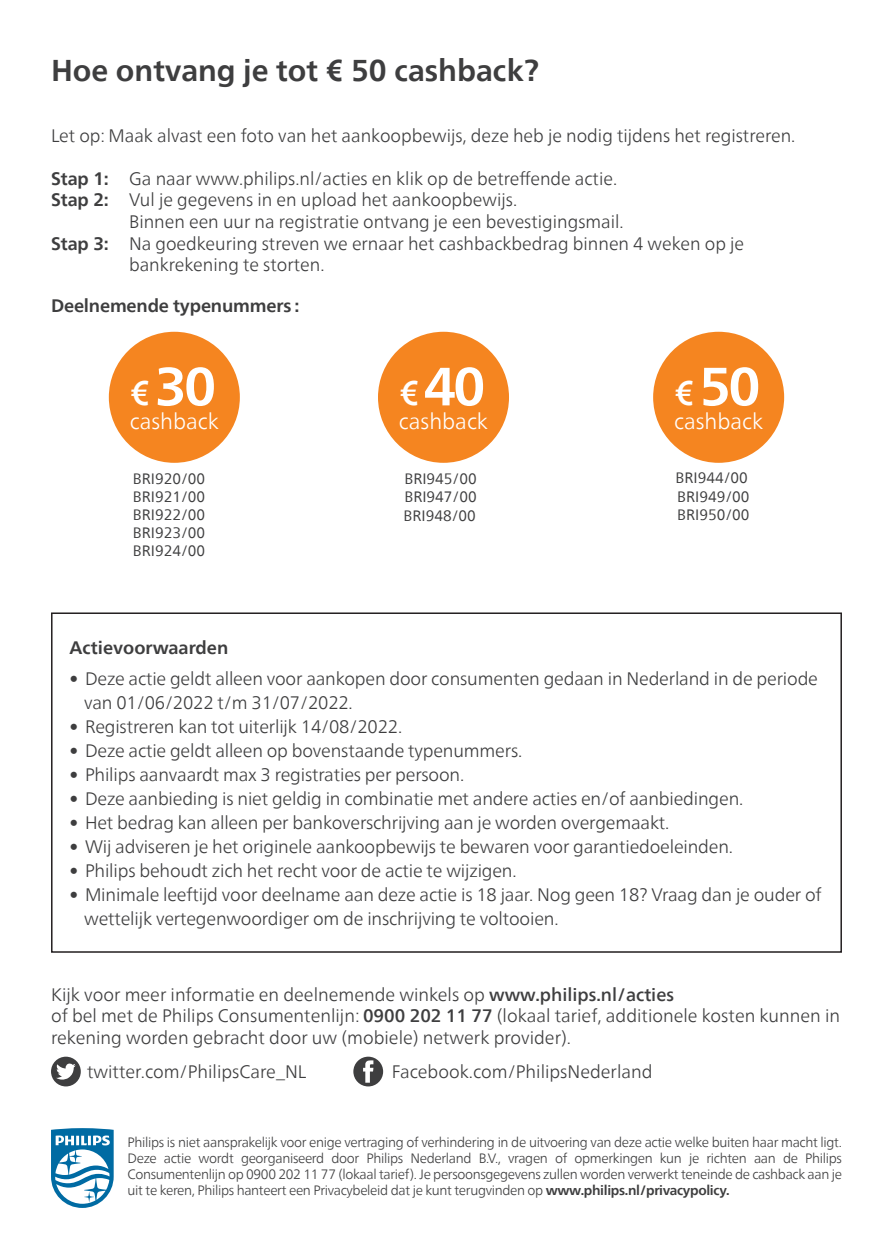
<style>
.page{position:relative;width:893px;height:1259px;background:#fff}
.page>*{position:absolute;margin:0;border:0;box-sizing:border-box;transform-origin:0 0}
.t1{font:700 53.7px "Neue Frutiger World";color:#fff}
.t2{font:700 30px "Neue Frutiger World";color:#3e3e3f}
.t3{font:300 21.9px "Neue Frutiger World";color:#fff}
.t4{font:300 18px/24px "Neue Frutiger World";letter-spacing:-.01em;color:#3e3e3f}
.t5{font:700 18px "Neue Frutiger World";letter-spacing:-.01em;color:#3e3e3f}
.t6{font:15px/18px "Neue Frutiger World";color:#3e3e3f}
.t7{font:300 13.5px/16.2px "Neue Frutiger World";letter-spacing:-.025em;color:#3e3e3f;text-align:justify}
.s1{font-weight:700}
.s2{font-weight:500;font-size:33.9px}
.s3{font-weight:500}
</style>
<div class="page">
<div style="left:51px;top:612px;width:791px;height:340px;border:2px solid #231f20"></div>
<svg style="left:51px;top:1128px;width:63px;height:80px"></svg>
<svg style="left:353px;top:1056px;width:30px;height:30px"></svg>
<svg style="left:51px;top:1056px;width:30px;height:30px"></svg>
<div style="left:109px;top:332px;width:131px;height:131px;background:#f58520;border-radius:50%"></div>
<div style="left:653px;top:332px;width:131px;height:131px;background:#f58520;border-radius:50%"></div>
<div style="left:378px;top:332px;width:131px;height:131px;background:#f58520;border-radius:50%"></div>
<h2 class="t2" style="left:51px;top:44px;width:489px">Hoe ontvang je tot € 50 cashback?</h2>
<p class="t4" style="left:51px;top:123px;width:746px">Let op: Maak alvast een foto van het aankoopbewijs, deze heb je nodig tijdens het registreren.</p>
<p class="t4" style="left:51px;top:166px;width:568px"><span class="s1">Stap 1:</span> Ga naar www.philips.nl/acties en klik op de betreffende actie.</p>
<p class="t4" style="left:51px;top:188px;width:468px"><span class="s1">Stap 2:</span> Vul je gegevens in en upload het aankoopbewijs.</p>
<p class="t4" style="left:129px;top:210px;width:496px">Binnen een uur na registratie ontvang je een bevestigingsmail.</p>
<p class="t4" style="left:51px;top:231px;width:695px"><span class="s1">Stap 3:</span> Na goedkeuring streven we ernaar het cashbackbedrag binnen 4 weken op je</p>
<p class="t4" style="left:129px;top:253px;width:197px">bankrekening te storten.</p>
<p class="t5" style="left:51px;top:289px;width:250px">Deelnemende typenummers :</p>
<h1 class="t1" style="left:130px;top:339px;width:87px"><span class="s2">€</span>30</h1>
<h1 class="t1" style="left:399px;top:339px;width:87px"><span class="s2">€</span>40</h1>
<h1 class="t1" style="left:675px;top:339px;width:87px"><span class="s2">€</span>50</h1>
<p class="t3" style="left:130px;top:404px;width:91px">cashback</p>
<p class="t3" style="left:399px;top:404px;width:91px">cashback</p>
<p class="t3" style="left:674px;top:404px;width:91px">cashback</p>
<p class="t6" style="left:133px;top:470px;width:74px;text-align:justify">BRI920/00<br>BRI921/00<br>BRI922/00<br>BRI923/00<br>BRI924/00</p>
<p class="t6" style="left:404px;top:470px;width:74px">BRI945/00<br>BRI947/00</p>
<p class="t6" style="left:403px;top:507px;width:74px">BRI948/00</p>
<p class="t6" style="left:675px;top:469px;width:74px">BRI944/00</p>
<p class="t6" style="left:677px;top:488px;width:74px">BRI949/00<br>BRI950/00</p>
<p class="t5" style="left:70px;top:632px;width:160px">Actievoorwaarden</p>
<p class="t4" style="left:84px;top:667px;width:735px;text-indent:-15px">• Deze actie geldt alleen voor aankopen door consumenten gedaan in Nederland in de periode van 01/06/2022 t/m 31/07/2022.</p>
<p class="t4" style="left:70px;top:715px;width:334px">• Registreren kan tot uiterlijk 14/08/2022.</p>
<p class="t4" style="left:70px;top:739px;width:454px">• Deze actie geldt alleen op bovenstaande typenummers.</p>
<p class="t4" style="left:70px;top:763px;width:396px">• Philips aanvaardt max 3 registraties per persoon.</p>
<p class="t4" style="left:70px;top:787px;width:675px">• Deze aanbieding is niet geldig in combinatie met andere acties en/of aanbiedingen.</p>
<p class="t4" style="left:70px;top:811px;width:601px">• Het bedrag kan alleen per bankoverschrijving aan je worden overgemaakt.</p>
<p class="t4" style="left:70px;top:835px;width:665px">• Wij adviseren je het originele aankoopbewijs te bewaren voor garantiedoeleinden.</p>
<p class="t4" style="left:70px;top:859px;width:449px">• Philips behoudt zich het recht voor de actie te wijzigen.</p>
<p class="t4" style="left:84px;top:883px;width:739px;text-indent:-15px">• Minimale leeftijd voor deelname aan deze actie is 18 jaar. Nog geen 18? Vraag dan je ouder of wettelijk vertegenwoordiger om de inschrijving te voltooien.</p>
<p class="t4" style="left:51px;top:983px;width:791px;line-height:21.6px">Kijk voor meer informatie en deelnemende winkels op <span class="s3">www.philips.nl/acties<br></span>of bel met de Philips Consumentenlijn: <span class="s3">0900 202 11 77</span> (lokaal tarief, additionele kosten kunnen in rekening worden gebracht door uw (mobiele) netwerk provider).</p>
<p class="t4" style="left:87px;top:1059px;width:221px">twitter.com/PhilipsCare_NL</p>
<p class="t4" style="left:392px;top:1059px;width:262px">Facebook.com/PhilipsNederland</p>
<p class="t7" style="left:128px;top:1134px;width:716px">Philips is niet aansprakelijk voor enige vertraging of verhindering in de uitvoering van deze actie welke buiten haar macht ligt.<br>Deze actie wordt georganiseerd door Philips Nederland B.V., vragen of opmerkingen kun je richten aan de Philips Consumentenlijn op 0900 202 11 77 (lokaal tarief). Je persoonsgegevens zullen worden verwerkt teneinde de cashback aan je uit te keren, Philips hanteert een Privacybeleid dat je kunt terugvinden op <span class="s1">www.philips.nl/privacypolicy.</span></p>
</div>
